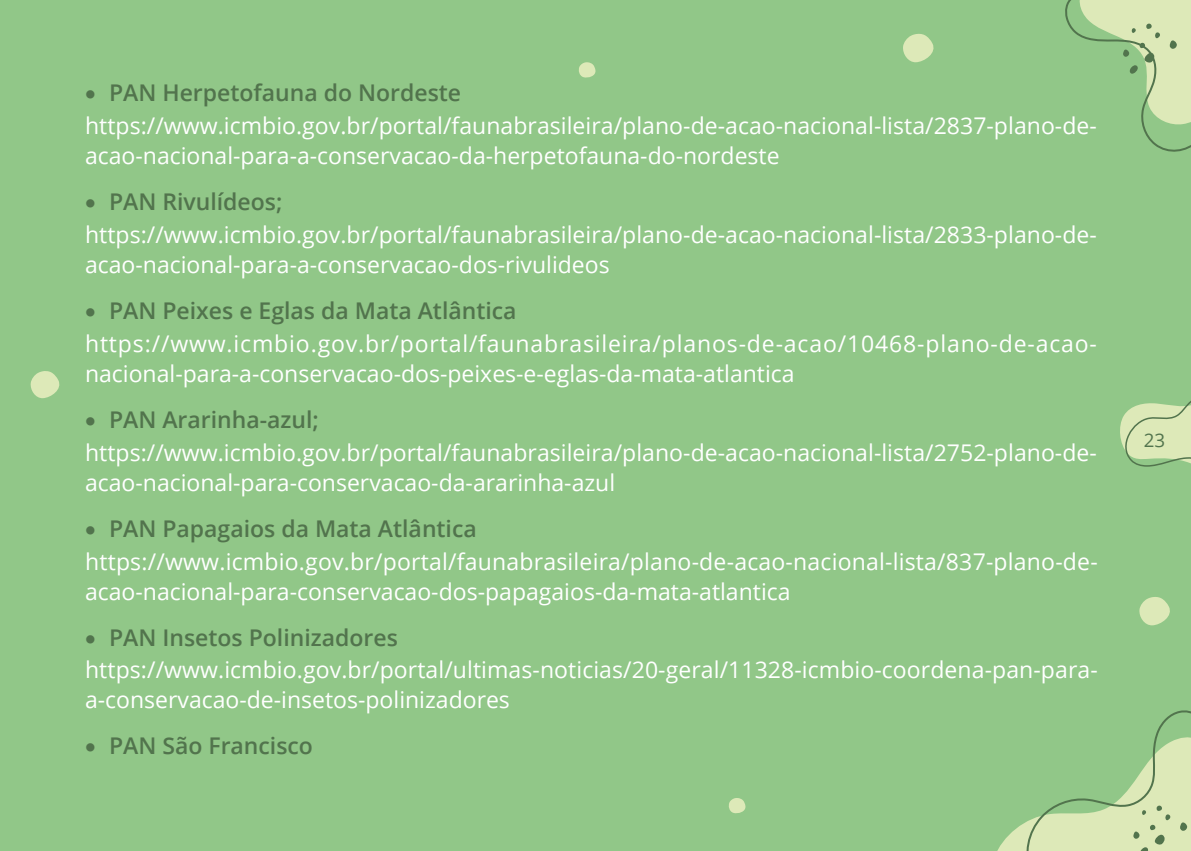
<style>
.page{position:relative;width:1191px;height:851px;background:#fff}
.page>*{position:absolute;margin:0;border:0;box-sizing:border-box;transform-origin:0 0}
.t1{font:23px/32.8px "Open Sans";color:#fff}
.t2{font:23px/32.8px "Open Sans";letter-spacing:.035em;color:#fff}
.t3{font:600 23px "Open Sans";color:#52744d}
.t4{font:18.8px "Open Sans";color:#52744d}
.s1{color:#52744d}
.s2{font-weight:600;color:#52744d}
</style>
<div class="page">
<div style="left:0;top:0;width:1191px;height:850px;background:#91c788"></div>
<svg style="left:998px;top:710px;width:193px;height:140px"></svg>
<svg style="left:1065px;top:0;width:126px;height:152px"></svg>
<svg style="left:578px;top:62px;width:18px;height:16px"></svg>
<svg style="left:30px;top:371px;width:30px;height:27px"></svg>
<svg style="left:1139px;top:597px;width:31px;height:28px"></svg>
<svg style="left:728px;top:798px;width:18px;height:16px"></svg>
<svg style="left:903px;top:34px;width:31px;height:29px"></svg>
<svg style="left:1120px;top:400px;width:71px;height:67px"></svg>
<p class="t1" style="left:85px;top:76px;width:1013px"><span class="s1">•</span> <span class="s2">PAN Herpetofauna do Nordeste </span>https://www.icmbio.gov.br/portal/faunabrasileira/plano-de-acao-nacional-lista/2837-plano-de-</p>
<p class="t1" style="left:85px;top:138px;width:696px">acao-nacional-para-a-conservacao-da-herpetofauna-do-nordeste</p>
<p class="t1" style="left:85px;top:184px;width:1013px"><span class="s1">•</span> <span class="s2">PAN Rivulídeos; </span>https://www.icmbio.gov.br/portal/faunabrasileira/plano-de-acao-nacional-lista/2833-plano-de-</p>
<p class="t1" style="left:85px;top:247px;width:526px">acao-nacional-para-a-conservacao-dos-rivulideos</p>
<p class="t2" style="left:85px;top:293px;width:1013px"><span class="s1">•</span> <span class="s2">PAN Peixes e Eglas da Mata Atlântica </span>https://www.icmbio.gov.br/portal/faunabrasileira/planos-de-acao/10468-plano-de-acao-</p>
<p class="t1" style="left:85px;top:356px;width:711px">nacional-para-a-conservacao-dos-peixes-e-eglas-da-mata-atlantica</p>
<p class="t1" style="left:85px;top:402px;width:1013px"><span class="s1">•</span> <span class="s2">PAN Ararinha-azul; </span>https://www.icmbio.gov.br/portal/faunabrasileira/plano-de-acao-nacional-lista/2752-plano-de-</p>
<p class="t1" style="left:85px;top:465px;width:531px">acao-nacional-para-conservacao-da-ararinha-azul</p>
<p class="t1" style="left:85px;top:511px;width:1014px"><span class="s1">•</span> <span class="s2">PAN Papagaios da Mata Atlântica </span>https://www.icmbio.gov.br/portal/faunabrasileira/plano-de-acao-nacional-lista/837-plano-de-</p>
<p class="t1" style="left:85px;top:574px;width:707px">acao-nacional-para-conservacao-dos-papagaios-da-mata-atlantica</p>
<p class="t1" style="left:85px;top:620px;width:1014px"><span class="s1">•</span> <span class="s2">PAN Insetos Polinizadores </span>https://www.icmbio.gov.br/portal/ultimas-noticias/20-geral/11328-icmbio-coordena-pan-para-</p>
<p class="t1" style="left:85px;top:683px;width:426px">a-conservacao-de-insetos-polinizadores</p>
<p class="t3" style="left:85px;top:730px;width:229px">• PAN São Francisco</p>
<p class="t4" style="left:1143px;top:427px;width:23px">23</p>
</div>
